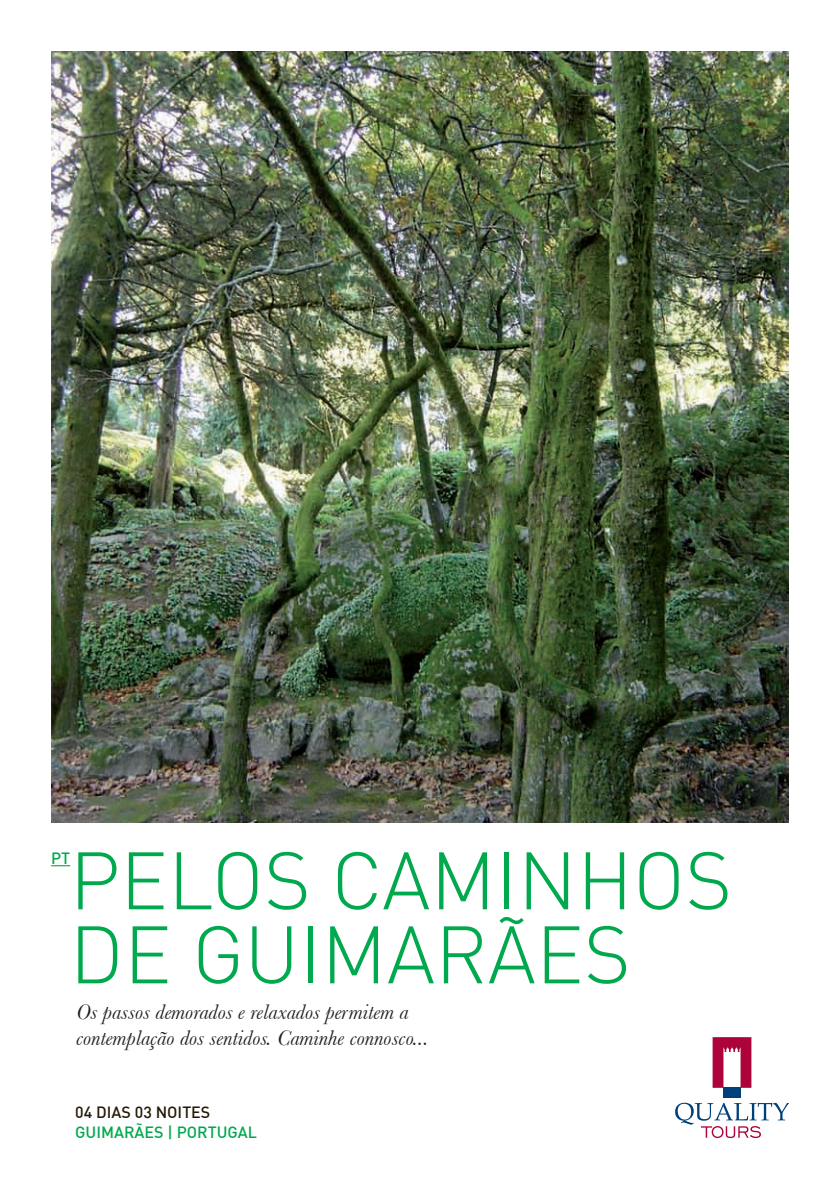
<style>
.page{position:relative;width:840px;height:1191px;background:#fff}
.page>*{position:absolute;margin:0;border:0;box-sizing:border-box;transform-origin:0 0}
.t1{font:300 80px "DIN";color:#00a94d}
.t2{font:italic 22px "Baskerville";color:#231f20}
.t3{font:500 16px "DIN";color:#00a94d}
.t4{font:500 16px "DIN";color:#251a05}
</style>
<div class="page">
<img style="left:51px;top:51px;width:737px;height:771px">
<div style="left:723px;top:1087px;width:17px;height:11px;background:#00407a"></div>
<svg style="left:712px;top:1037px;width:39px;height:50px"></svg>
<svg style="left:675px;top:1102px;width:113px;height:36px"></svg>
<svg style="left:51px;top:865px;width:19px;height:1px"></svg>
<p class="t3" style="left:51px;top:847px;width:20px">PT</p>
<p class="t1" style="left:69px;top:831px;width:663px">PELOS CAMINHOS</p>
<p class="t1" style="left:69px;top:905px;width:562px">DE GUIMARAES</p>
<p class="t1" style="left:491px;top:894px;width:42px">˜</p>
<p class="t2" style="left:76px;top:998px;width:334px">Os passos demorados e relaxados permitem a</p>
<p class="t2" style="left:76px;top:1024px;width:354px">contemplação dos sentidos. Caminhe connosco...</p>
<p class="t4" style="left:75px;top:1102px;width:137px">04 DIAS 03 NOITES</p>
<p class="t3" style="left:75px;top:1122px;width:183px">GUIMARÃES | PORTUGAL</p>
</div>
